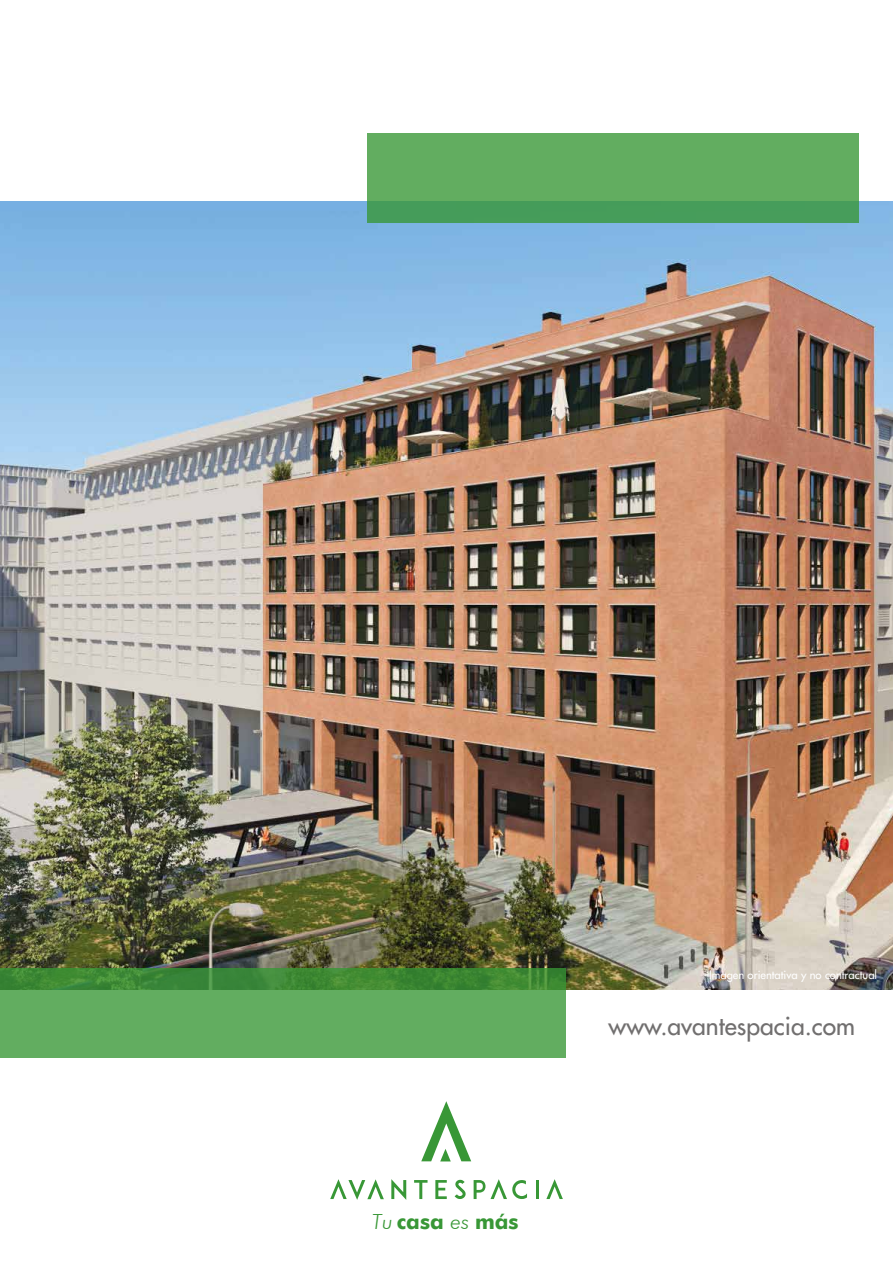
<style>
.page{position:relative;width:893px;height:1277px;background:#fff}
.page>*{position:absolute;margin:0;border:0;box-sizing:border-box;transform-origin:0 0}
.t1{font:500 24.75px "Futura Std";color:#716f6f}
.t2{font:700 20.85px "Futura BT";color:#389736}
.t3{font:500 11.25px "Futura Std";color:#fff}
.s1{font-weight:300;font-style:italic}
</style>
<div class="page">
<svg style="left:391px;top:1179px;width:15px;height:20px"></svg>
<svg style="left:414px;top:1180px;width:13px;height:18px"></svg>
<svg style="left:435px;top:1180px;width:12px;height:18px"></svg>
<svg style="left:455px;top:1179px;width:11px;height:19px"></svg>
<hr style="left:535px;top:1179px;width:3px;height:19px;background:#389736">
<svg style="left:547px;top:1179px;width:16px;height:19px"></svg>
<svg style="left:330px;top:1179px;width:54px;height:20px"></svg>
<svg style="left:474px;top:1179px;width:53px;height:19px"></svg>
<svg style="left:421px;top:1101px;width:50px;height:60px"></svg>
<img style="left:0;top:201px;width:893px;height:788px">
<svg style="left:368px;top:134px;width:491px;height:89px;background:#5ba85e"></svg>
<svg style="left:0;top:968px;width:566px;height:89px;background:#58a455"></svg>
<h2 class="t2" style="left:372px;top:1208px;width:148px"><span class="s1">Tu</span> casa <span class="s1">es</span> más</h2>
<p class="t3" style="left:709px;top:967px;width:169px">Imagen orientativa y no contractual</p>
<h1 class="t1" style="left:609px;top:1010px;width:248px">www.avantespacia.com</h1>
</div>
